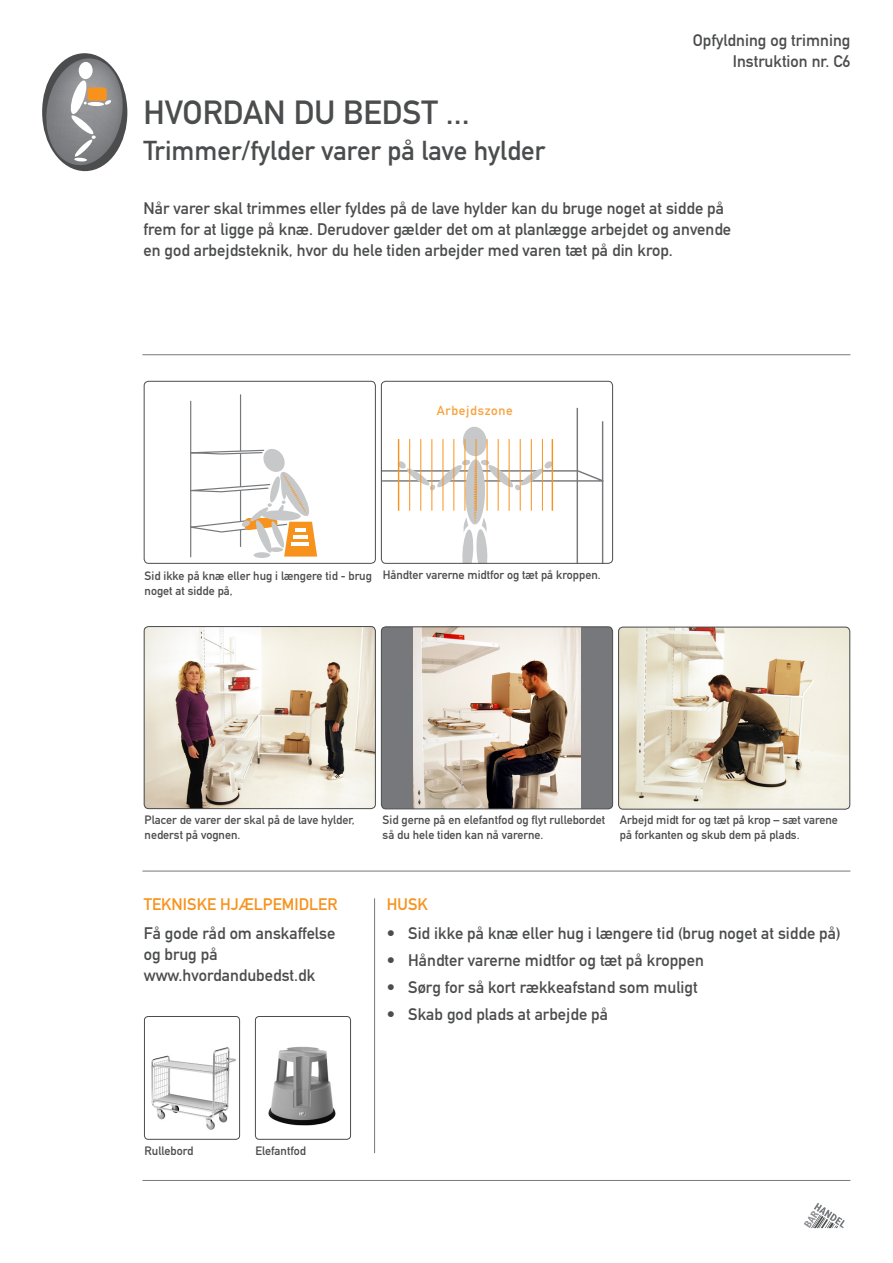
<style>
.page{position:relative;width:893px;height:1263px;background:#fff}
.page>*{position:absolute;margin:0;border:0;box-sizing:border-box;transform-origin:0 0}
.Hvordan_du{font:33px "DIN Mittelschrift";color:#4b4c4d}
.Underrubrik{font:27px "DIN Mittelschrift";color:#4b4c4d}
.Brød{font:16.5px/21px "DIN Mittelschrift";color:#4b4c4d}
.Bullits{font:16.5px "DIN Mittelschrift";color:#4b4c4d}
.Kategori_og_nr{font:16.5px "DIN Mittelschrift";color:#4b4c4d}
.Mellem_blue{font:16.5px "DIN Mittelschrift";color:#f7931d}
.Mellem_orange{font:16.5px "DIN Mittelschrift";color:#f7931d}
.t1{font:12.9px "DIN Mittelschrift";letter-spacing:.05em;color:#f9a23e}
.Billedtekst{font:12px/15px "DIN Mittelschrift";color:#4b4c4d}
</style>
<div class="page">
<hr style="left:142px;top:354px;width:708px;height:1px;background:#76787b">
<hr style="left:142px;top:871px;width:708px;height:1px;background:#76787b">
<hr style="left:142px;top:1180px;width:708px;height:1px;background:#76787b">
<hr style="left:374px;top:898px;width:1px;height:255px;background:#76787b">
<svg style="left:804px;top:1203px;width:41px;height:25px"></svg>
<hr style="left:240px;top:395px;width:1px;height:151px;background:#76787b">
<hr style="left:190px;top:401px;width:1px;height:156px;background:#76787b">
<svg style="left:190px;top:447px;width:127px;height:110px"></svg>
<div style="left:144px;top:381px;width:232px;height:183px;border:1px solid #4b4c4d;border-radius:4px"></div>
<img style="left:144px;top:627px;width:230px;height:182px">
<div style="left:144px;top:626px;width:232px;height:183px;border:1px solid #4b4c4d;border-radius:4px"></div>
<img style="left:619px;top:627px;width:231px;height:182px">
<div style="left:618px;top:627px;width:232px;height:182px;border:1px solid #4b4c4d;border-radius:4px"></div>
<hr style="left:577px;top:408px;width:1px;height:155px;background:#76787b">
<hr style="left:602px;top:421px;width:1px;height:142px;background:#76787b">
<svg style="left:383px;top:426px;width:221px;height:136px"></svg>
<div style="left:381px;top:381px;width:232px;height:183px;border:1px solid #4b4c4d;border-radius:4px"></div>
<div style="left:381px;top:627px;width:232px;height:182px;background:#76787b;border-radius:4px"></div>
<img style="left:413px;top:628px;width:168px;height:179px">
<div style="left:381px;top:626px;width:232px;height:183px;border:1px solid #4b4c4d;border-radius:4px"></div>
<img style="left:144px;top:1016px;width:96px;height:123px">
<div style="left:144px;top:1016px;width:96px;height:123px;border:1px solid #4b4c4d;border-radius:4px"></div>
<img style="left:268px;top:1046px;width:68px;height:80px">
<div style="left:255px;top:1016px;width:96px;height:123px;border:1px solid #4b4c4d;border-radius:4px"></div>
<div style="left:42px;top:53px;width:86px;height:118px;border:10px solid #4b4c4d;border-radius:50%"></div>
<svg style="left:46px;top:58px;width:77px;height:107px"></svg>
<div style="left:87px;top:87px;width:20px;height:14px;background:#f7931d;border-radius:3px"></div>
<p class="Hvordan_du" style="left:144px;top:93px;width:328px">HVORDAN DU BEDST ...</p>
<p class="Underrubrik" style="left:144px;top:134px;width:403px">Trimmer/fylder varer på lave hylder</p>
<p class="Kategori_og_nr" style="left:693px;top:31px;width:159px">Opfyldning og trimning</p>
<p class="Kategori_og_nr" style="left:733px;top:52px;width:119px">Instruktion nr. C6</p>
<p class="Brød" style="left:144px;top:198px;width:589px">Når varer skal trimmes eller fyldes på de lave hylder kan du bruge noget at sidde på frem for at ligge på knæ. Derudover gælder det om at planlægge arbejdet og anvende en god arbejdsteknik, hvor du hele tiden arbejder med varen tæt på din krop.</p>
<p class="t1" style="left:437px;top:403px;width:77px">Arbejdszone</p>
<p class="Billedtekst" style="left:145px;top:568px;width:229px">Sid ikke på knæ eller hug i længere tid - brug noget at sidde på,</p>
<p class="Billedtekst" style="left:383px;top:567px;width:219px">Håndter varerne midtfor og tæt på kroppen.</p>
<p class="Billedtekst" style="left:145px;top:813px;width:212px">Placer de varer der skal på de lave hylder, nederst på vognen.</p>
<p class="Mellem_blue" style="left:144px;top:895px;width:195px">TEKNISKE HJÆLPEMIDLER</p>
<p class="Brød" style="left:144px;top:923px;width:193px">Få gode råd om anskaffelse og brug på www.hvordandubedst.dk</p>
<p class="Billedtekst" style="left:383px;top:813px;width:224px">Sid gerne på en elefantfod og flyt rullebordet så du hele tiden kan nå varerne.</p>
<p class="Billedtekst" style="left:620px;top:813px;width:220px">Arbejd midt for og tæt på krop – sæt varene på forkanten og skub dem på plads.</p>
<p class="Mellem_orange" style="left:387px;top:895px;width:42px">HUSK</p>
<p class="Bullits" style="left:387px;top:923px;width:455px">• Sid ikke på knæ eller hug i længere tid (brug noget at sidde på)</p>
<p class="Bullits" style="left:387px;top:950px;width:318px">• Håndter varerne midtfor og tæt på kroppen</p>
<p class="Bullits" style="left:387px;top:977px;width:312px">• Sørg for så kort rækkeafstand som muligt</p>
<p class="Bullits" style="left:387px;top:1004px;width:223px">• Skab god plads at arbejde på</p>
<p class="Billedtekst" style="left:145px;top:1144px;width:50px">Rullebord</p>
<p class="Billedtekst" style="left:256px;top:1144px;width:52px">Elefantfod</p>
</div>
